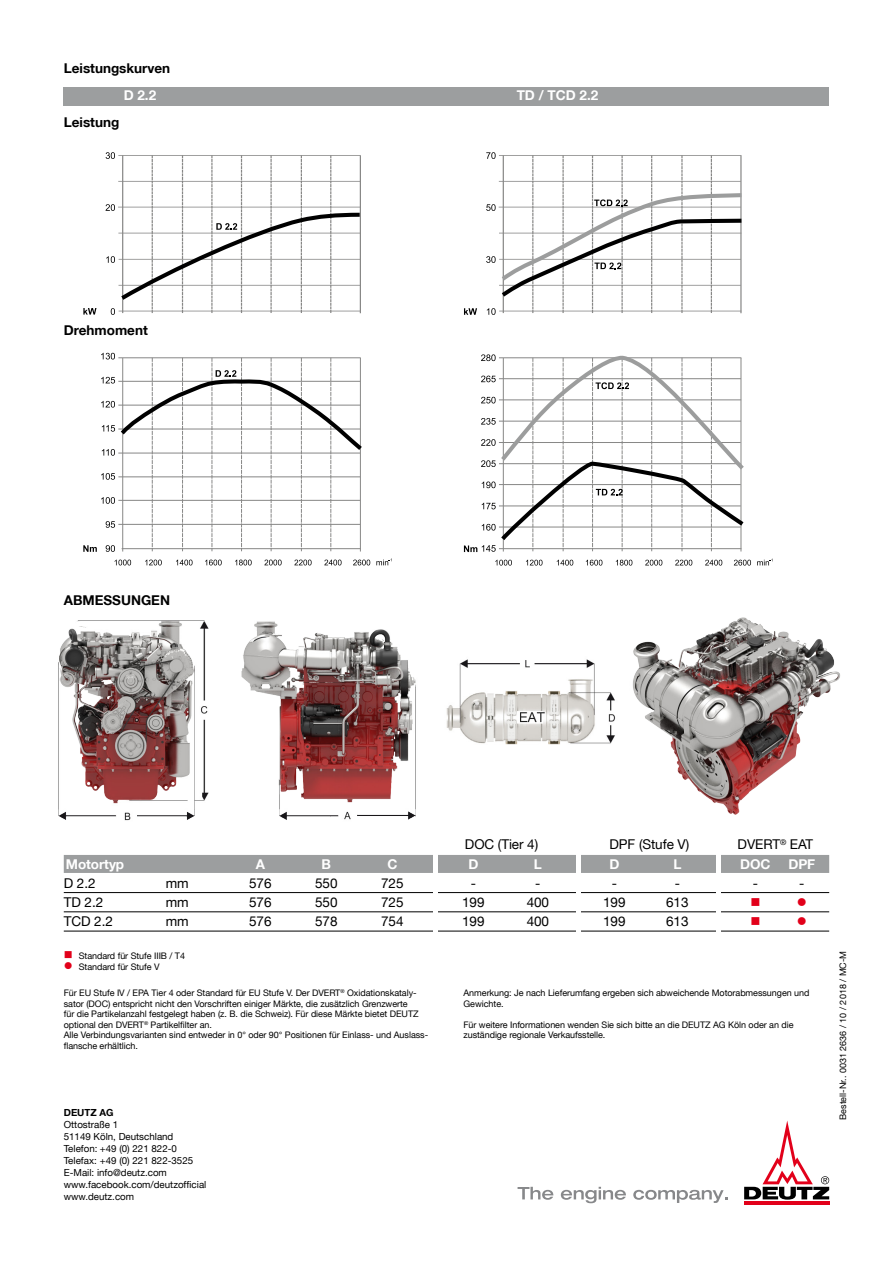
<style>
.page{position:relative;width:893px;height:1263px;background:#fff}
.page>*{position:absolute;margin:0;border:0;box-sizing:border-box;transform-origin:0 0}
.Tabelle{font:13.5px "Helvetica Neue LT";letter-spacing:-.005em;color:#000}
.Tabelle-2{font:700 13.5px "Helvetica Neue LT";color:#000}
.Tabelle-3{font:700 13.5px "Helvetica Neue LT";letter-spacing:-.005em;color:#fff}
.Tabelle-4{font:13.5px "Wingdings";color:#e2001a}
.Adresse{font:9.75px/12px "Helvetica Neue LT";color:#000}
.Adresse_bold{font:700 9.75px "Helvetica Neue LT";color:#000}
.Titel_Subline{font:9px/10.5px "Helvetica Neue LT";letter-spacing:-.005em;color:#000}
.Bestell-No{font:9px "Helvetica Neue LT";color:#000}
.s1{color:#fff}
.s2{color:#e2001a}
</style>
<div class="page">
<div style="left:64px;top:87px;width:765px;height:18px;background:#9c9e9f"></div>
<img style="left:58px;top:617px;width:782px;height:204px">
<svg style="left:518px;top:1187px;width:35px;height:13px"></svg>
<svg style="left:561px;top:1187px;width:65px;height:16px"></svg>
<svg style="left:633px;top:1190px;width:95px;height:13px"></svg>
<hr style="left:744px;top:1202px;width:85px;height:3px;background:#e2001a">
<svg style="left:744px;top:1120px;width:85px;height:79px"></svg>
<svg style="left:115px;top:560px;width:16px;height:5px"></svg>
<svg style="left:145px;top:560px;width:17px;height:5px"></svg>
<svg style="left:176px;top:560px;width:17px;height:5px"></svg>
<svg style="left:205px;top:560px;width:17px;height:5px"></svg>
<svg style="left:235px;top:560px;width:17px;height:5px"></svg>
<svg style="left:264px;top:560px;width:18px;height:5px"></svg>
<svg style="left:294px;top:560px;width:18px;height:5px"></svg>
<svg style="left:324px;top:560px;width:18px;height:5px"></svg>
<svg style="left:353px;top:560px;width:17px;height:5px"></svg>
<svg style="left:376px;top:558px;width:16px;height:7px"></svg>
<svg style="left:495px;top:560px;width:17px;height:5px"></svg>
<svg style="left:526px;top:560px;width:16px;height:5px"></svg>
<svg style="left:557px;top:560px;width:16px;height:5px"></svg>
<svg style="left:586px;top:560px;width:16px;height:5px"></svg>
<svg style="left:616px;top:560px;width:16px;height:5px"></svg>
<svg style="left:645px;top:560px;width:17px;height:5px"></svg>
<svg style="left:675px;top:560px;width:17px;height:5px"></svg>
<svg style="left:705px;top:560px;width:17px;height:5px"></svg>
<svg style="left:734px;top:560px;width:17px;height:5px"></svg>
<svg style="left:757px;top:559px;width:15px;height:6px"></svg>
<svg style="left:83px;top:308px;width:14px;height:7px"></svg>
<svg style="left:464px;top:308px;width:13px;height:7px"></svg>
<svg style="left:106px;top:152px;width:255px;height:163px"></svg>
<svg style="left:83px;top:353px;width:279px;height:199px"></svg>
<svg style="left:486px;top:152px;width:256px;height:163px"></svg>
<svg style="left:464px;top:354px;width:280px;height:198px"></svg>
<div style="left:64px;top:855px;width:765px;height:18px;background:#9c9e9f"></div>
<hr style="left:64px;top:892px;width:765px;height:1px;background:#000">
<hr style="left:64px;top:911px;width:765px;height:1px;background:#000">
<hr style="left:64px;top:931px;width:765px;height:1px;background:#000">
<div style="left:716px;top:825px;width:5px;height:113px;background:#fff"></div>
<div style="left:576px;top:822px;width:5px;height:113px;background:#fff"></div>
<div style="left:433px;top:824px;width:5px;height:113px;background:#fff"></div>
<p class="Tabelle-2" style="left:64px;top:60px;width:108px">Leistungskurven</p>
<p class="Tabelle-3" style="left:124px;top:87px;width:34px">D 2.2</p>
<p class="Tabelle-3" style="left:517px;top:87px;width:83px">TD / TCD 2.2</p>
<p class="Tabelle-2" style="left:64px;top:114px;width:57px">Leistung</p>
<p class="Tabelle-2" style="left:64px;top:322px;width:85px">Drehmoment</p>
<p class="Tabelle-2" style="left:64px;top:592px;width:108px">ABMESSUNGEN</p>
<p class="Tabelle" style="left:465px;top:836px;width:75px">DOC (Tier 4)</p>
<p class="Tabelle" style="left:609px;top:836px;width:81px">DPF (Stufe V)</p>
<p class="Tabelle" style="left:738px;top:836px;width:85px">DVERT<sup>®</sup> EAT<span class="s1">T</span></p>
<p class="Tabelle-3" style="left:66px;top:855px;width:60px">Motortyp</p>
<p class="Tabelle-3" style="left:256px;top:855px;width:11px">A</p>
<p class="Tabelle-3" style="left:322px;top:855px;width:11px">B</p>
<p class="Tabelle-3" style="left:387px;top:855px;width:12px">C</p>
<p class="Tabelle-3" style="left:468px;top:855px;width:12px">D</p>
<p class="Tabelle-3" style="left:534px;top:855px;width:10px">L</p>
<p class="Tabelle-3" style="left:609px;top:855px;width:12px">D</p>
<p class="Tabelle-3" style="left:673px;top:855px;width:10px">L</p>
<p class="Tabelle-3" style="left:740px;top:855px;width:32px">DOC</p>
<p class="Tabelle-3" style="left:788px;top:855px;width:28px">DPF</p>
<p class="Tabelle" style="left:64px;top:875px;width:33px">D 2.2</p>
<p class="Tabelle" style="left:166px;top:875px;width:24px">mm</p>
<p class="Tabelle" style="left:249px;top:875px;width:24px">576</p>
<p class="Tabelle" style="left:315px;top:875px;width:24px">550</p>
<p class="Tabelle" style="left:381px;top:875px;width:24px">725</p>
<p class="Tabelle" style="left:471px;top:875px;width:7px">-</p>
<p class="Tabelle" style="left:535px;top:875px;width:7px">-</p>
<p class="Tabelle" style="left:612px;top:875px;width:7px">-</p>
<p class="Tabelle" style="left:675px;top:875px;width:7px">-</p>
<p class="Tabelle" style="left:753px;top:875px;width:7px">-</p>
<p class="Tabelle" style="left:799px;top:875px;width:7px">-</p>
<p class="Tabelle" style="left:64px;top:894px;width:41px">TD 2.2</p>
<p class="Tabelle" style="left:166px;top:894px;width:24px">mm</p>
<p class="Tabelle" style="left:249px;top:894px;width:24px">576</p>
<p class="Tabelle" style="left:315px;top:894px;width:24px">550</p>
<p class="Tabelle" style="left:381px;top:894px;width:24px">725</p>
<p class="Tabelle" style="left:462px;top:894px;width:24px">199</p>
<p class="Tabelle" style="left:527px;top:894px;width:24px">400</p>
<p class="Tabelle" style="left:603px;top:894px;width:24px">199</p>
<p class="Tabelle" style="left:666px;top:894px;width:24px">613</p>
<p class="Tabelle-4" style="left:750px;top:895px;width:9px">■</p>
<p class="Tabelle-4" style="left:797px;top:895px;width:12px">●</p>
<p class="Tabelle" style="left:64px;top:913px;width:51px">TCD 2.2</p>
<p class="Tabelle" style="left:166px;top:913px;width:24px">mm</p>
<p class="Tabelle" style="left:249px;top:913px;width:24px">576</p>
<p class="Tabelle" style="left:315px;top:913px;width:24px">578</p>
<p class="Tabelle" style="left:381px;top:913px;width:24px">754</p>
<p class="Tabelle" style="left:462px;top:913px;width:24px">199</p>
<p class="Tabelle" style="left:527px;top:913px;width:24px">400</p>
<p class="Tabelle" style="left:603px;top:913px;width:24px">199</p>
<p class="Tabelle" style="left:666px;top:913px;width:24px">613</p>
<p class="Tabelle-4" style="left:750px;top:914px;width:9px">■</p>
<p class="Tabelle-4" style="left:797px;top:914px;width:12px">●</p>
<p class="Titel_Subline" style="left:64px;top:950px;width:123px"><span class="s2">■</span> Standard für Stufe IIIB / T4</p>
<p class="Titel_Subline" style="left:64px;top:961px;width:97px"><span class="s2">●</span> Standard für Stufe V</p>
<p class="Bestell-No" style="left:838px;top:1120px;width:171px;rotate:-90deg">Bestell-Nr.. 0031 2636 / 10 / 2018 / MC-M</p>
<p class="Titel_Subline" style="left:64px;top:988px;width:366px">Für EU Stufe IV / EPA Tier 4 oder Standard für EU Stufe V. Der DVERT<sup>®</sup> Oxidationskataly&shy;sator (DOC) entspricht nicht den Vorschriften einiger Märkte, die zusätzlich Grenzwerte<br>für die Partikelanzahl festgelegt haben (z. B. die Schweiz). Für diese Märkte bietet DEUTZ optional den DVERT<sup>®</sup> Partikelfilter an.<br>Alle Verbindungsvarianten sind entweder in 0° oder 90° Positionen für Einlass- und Auslass&shy;flansche erhältlich.</p>
<p class="Titel_Subline" style="left:463px;top:988px;width:347px">Anmerkung: Je nach Lieferumfang ergeben sich abweichende Motorabmessungen und<br>Gewichte.</p>
<p class="Titel_Subline" style="left:463px;top:1019px;width:331px">Für weitere Informationen wenden Sie sich bitte an die DEUTZ AG Köln oder an die zuständige regionale Verkaufsstelle.</p>
<p class="Adresse_bold" style="left:64px;top:1106px;width:51px">DEUTZ AG</p>
<p class="Adresse" style="left:64px;top:1118px;width:131px">Ottostraße 1<br>51149 Köln, Deutschland<br>Telefon: +49 (0) 221 822-0<br>Telefax: +49 (0) 221 822-3525<br>E-Mail: info@deutz.com</p>
<p class="Adresse" style="left:64px;top:1178px;width:144px">www.facebook.com/deutzofficial www.deutz.com</p>
</div>
